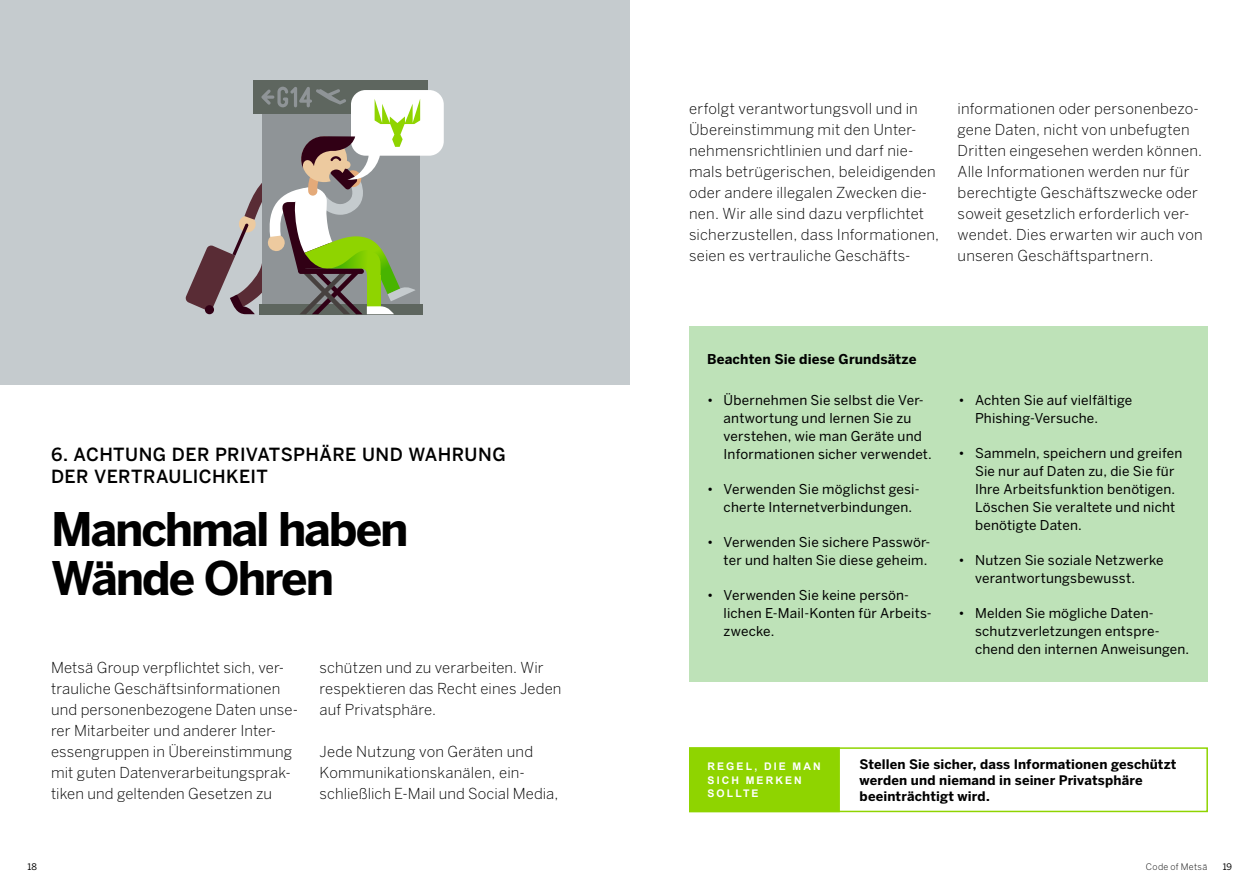
<style>
.page{position:relative;width:1259px;height:893px;background:#fff}
.page>*{position:absolute;margin:0;border:0;box-sizing:border-box;transform-origin:0 0}
.HL_illustration{font:700 45.9px/48.6px "Benton Sans";letter-spacing:-.045em;color:#000}
.Index_HL{font:500 18px/22.6px "Benton Sans";letter-spacing:.02em;color:#000}
.Body_-_Illustration{font:300 15px/21px "Benton Sans";letter-spacing:.01em;color:#000}
.t1{font:13.5px/18px "Benton Sans";letter-spacing:.015em;color:#000}
.Sub_HL_illustration{font:700 13.5px "Benton Sans";letter-spacing:.01em;color:#000}
.Rule_text{font:700 13.05px/15.8px "Benton Sans";letter-spacing:.01em;color:#000}
.Intro_box{font:700 10.5px/13.5px "Arial";letter-spacing:.205em;color:#fff}
.t2{font:300 9px "Benton Sans";letter-spacing:.035em;color:#000}
.t3{font:9px "Benton Sans";color:#000}
</style>
<div class="page">
<div style="left:689px;top:326px;width:519px;height:356px;background:#bee2b8"></div>
<div style="left:0;top:0;width:629px;height:385px;background:#c5cbce"></div>
<div style="left:253px;top:80px;width:175px;height:34px;background:#5e665f"></div>
<svg style="left:185px;top:87px;width:259px;height:227px"></svg>
<div style="left:689px;top:747px;width:519px;height:65px;background:#fff;border:2px solid #8fd400"></div>
<div style="left:689px;top:747px;width:151px;height:65px;background:#8fd400;border:2px solid #8fd400"></div>
<p class="Body_-_Illustration" style="left:689px;top:98px;width:252px">erfolgt verantwortungsvoll und in Übereinstimmung mit den Unter&shy;nehmensrichtlinien und darf nie&shy;mals betrügerischen, beleidigenden oder andere illegalen Zwecken die&shy;nen. Wir alle sind dazu verpflichtet sicherzustellen, dass Informationen, seien es vertrauliche Geschäfts-</p>
<p class="Body_-_Illustration" style="left:957px;top:98px;width:247px">informationen oder personenbezo&shy;gene Daten, nicht von unbefugten Dritten eingesehen werden können.<br>Alle Informationen werden nur für berechtigte Geschäftszwecke oder soweit gesetzlich erforderlich ver&shy;wendet. Dies erwarten wir auch von unseren Geschäftspartnern.</p>
<p class="Index_HL" style="left:51px;top:443px;width:456px">6. ACHTUNG DER PRIVATSPHÄRE UND WAHRUNG<br>DER VERTRAULICHKEIT</p>
<p class="HL_illustration" style="left:51px;top:505px;width:359px">Manchmal haben<br>Wände Ohren</p>
<p class="Body_-_Illustration" style="left:51px;top:657px;width:249px">Metsä Group verpflichtet sich, ver&shy;trauliche Geschäftsinformationen und personenbezogene Daten unse&shy;rer Mitarbeiter und anderer Inter&shy;essengruppen in Übereinstimmung mit guten Datenverarbeitungsprak&shy;tiken und geltenden Gesetzen zu</p>
<p class="Body_-_Illustration" style="left:320px;top:657px;width:243px">schützen und zu verarbeiten. Wir respektieren das Recht eines Jeden auf Privatsphäre.</p>
<p class="Body_-_Illustration" style="left:320px;top:741px;width:240px">Jede Nutzung von Geräten und<br>Kommunikationskanälen, ein&shy;schließlich E-Mail und Social Media,</p>
<p class="Sub_HL_illustration" style="left:707px;top:351px;width:211px">Beachten Sie diese Grundsätze</p>
<p class="t1" style="left:723px;top:391px;width:210px;text-indent:-16px">• Übernehmen Sie selbst die Ver&shy;antwortung und lernen Sie zu verstehen, wie man Geräte und<br>Informationen sicher verwendet.</p>
<p class="t1" style="left:723px;top:480px;width:197px;text-indent:-16px">• Verwenden Sie möglichst gesi&shy;cherte Internetverbindungen.</p>
<p class="t1" style="left:707px;top:533px;width:225px;text-align:right">• Verwenden Sie sichere Passwör&shy;ter und halten Sie diese geheim.</p>
<p class="t1" style="left:723px;top:586px;width:210px;text-indent:-16px">• Verwenden Sie keine persön&shy;lichen E-Mail-Konten für Arbeits&shy;zwecke.</p>
<p class="t1" style="left:975px;top:391px;width:159px;text-indent:-16px">• Achten Sie auf vielfältige<br>Phishing-Versuche.</p>
<p class="t1" style="left:975px;top:444px;width:209px;text-indent:-16px">• Sammeln, speichern und greifen<br>Sie nur auf Daten zu, die Sie für<br>Ihre Arbeitsfunktion benötigen.<br>Löschen Sie veraltete und nicht benötigte Daten.</p>
<p class="t1" style="left:975px;top:551px;width:190px;text-indent:-16px">• Nutzen Sie soziale Netzwerke verantwortungsbewusst.</p>
<p class="t1" style="left:975px;top:604px;width:216px;text-indent:-16px">• Melden Sie mögliche Daten&shy;schutzverletzungen entspre&shy;chend den internen Anweisungen.</p>
<p class="Intro_box" style="left:707px;top:760px;width:115px">REGEL, DIE MAN<br>SICH MERKEN<br>SOLLTE</p>
<p class="Rule_text" style="left:859px;top:756px;width:318px">Stellen Sie sicher, dass Informationen geschützt werden und niemand in seiner Privatsphäre beeinträchtigt wird.</p>
<p class="t3" style="left:28px;top:861px;width:11px">18</p>
<p class="t2" style="left:1146px;top:861px;width:63px">Code of Metsä</p>
<p class="t3" style="left:1222px;top:861px;width:11px">19</p>
</div>
